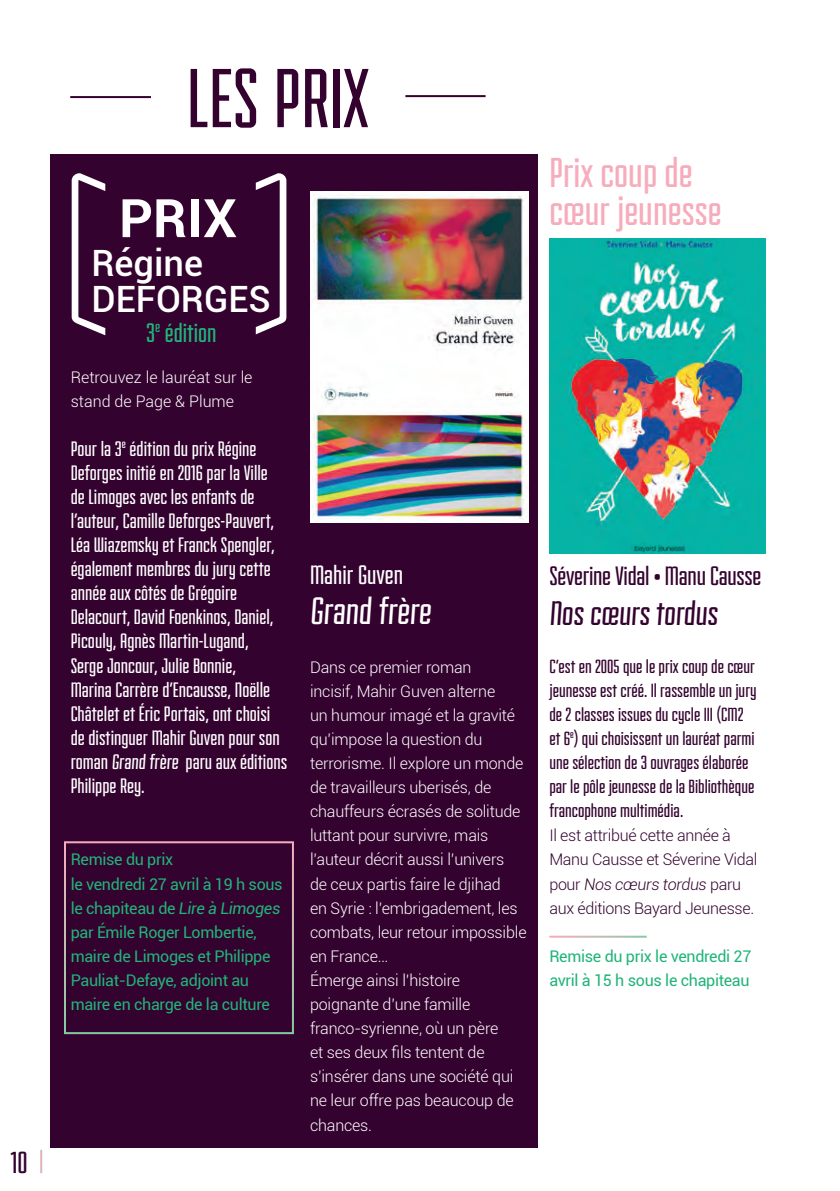
<style>
.page{position:relative;width:840px;height:1191px;background:#fff}
.page>*{position:absolute;margin:0;border:0;box-sizing:border-box;transform-origin:0 0}
.t1{font:88.4px "Fairview";color:#34022f}
.t2{font:700 53.2px "Roboto";color:#fff}
.t3{font:44.2px/38.2px "Fairview";color:#f7acbb}
.t4{font:40.2px "Fairview";color:#fff}
.t5{font:36.2px "Fairview";color:#34022f}
.t6{font:500 36.2px/37px "Roboto";color:#fff}
.t7{font:32.2px "Fairview";color:#34022f}
.t8{font:28.2px "Fairview";letter-spacing:-.01em;color:#34022f}
.t9{font:28.2px "Fairview";color:#fff}
.t10{font:28.2px "Fairview";color:#21b479}
.t11{font:22px/24px "Fairview";color:#fff}
.t12{font:20px/24px "Fairview";color:#34022f}
.t13{font:300 16px/24px "Roboto";letter-spacing:-.01em;color:#fff}
.t14{font:16px/24px "Roboto";letter-spacing:-.02em;color:#21b479}
.t15{font:300 16px/24px "Roboto";letter-spacing:-.02em;color:#34022f}
.s1{font-style:italic}
</style>
<div class="page">
<div style="left:50px;top:154px;width:487px;height:994px;background:#34022f"></div>
<hr style="left:405px;top:95px;width:80px;height:2px;background:#34022f">
<hr style="left:70px;top:96px;width:81px;height:2px;background:#34022f">
<img style="left:310px;top:192px;width:218px;height:331px">
<img style="left:549px;top:239px;width:216px;height:314px">
<svg style="left:256px;top:173px;width:30px;height:161px"></svg>
<svg style="left:72px;top:173px;width:33px;height:162px"></svg>
<h3 class="t7" style="left:11px;top:1145px;width:18px">10</h3>
<h1 class="t1" style="left:187px;top:54px;width:183px">LES PRIX</h1>
<h2 class="t2" style="left:119px;top:181px;width:119px">PRIX</h2>
<h3 class="t6" style="left:91px;top:243px;width:181px">Régine<br>DEFORGES</h3>
<h3 class="t10" style="left:146px;top:318px;width:72px">3<sup>e</sup> édition</h3>
<p class="t13" style="left:71px;top:365px;width:183px">Retrouvez le lauréat sur le stand de Page &amp; Plume</p>
<p class="t11" style="left:71px;top:436px;width:218px">Pour la 3<sup>e</sup> édition du prix Régine<br>Deforges initié en 2016 par la Ville de Limoges avec les enfants de l’auteur, Camille Deforges-Pauvert,<br>Léa Wiazemsky et Franck Spengler, également membres du jury cette année aux côtés de Grégoire<br>Delacourt, David Foenkinos, Daniel,<br>Picouly, Agnès Martin-Lugand,<br>Serge Joncour, Julie Bonnie,<br>Marina Carrère d’Encausse, Noëlle<br>Châtelet et Éric Portais, ont choisi de distinguer Mahir Guven pour son roman Grand frère paru aux éditions<br>Philippe Rey.</p>
<p class="t14" style="left:71px;top:847px;width:213px">Remise du prix<br>le vendredi 27 avril à 19 h sous le chapiteau de <span class="s1">Lire à Limoges </span>par Émile Roger Lombertie, maire de Limoges et Philippe<br>Pauliat-Defaye, adjoint au maire en charge de la culture</p>
<h3 class="t9" style="left:310px;top:560px;width:95px">Mahir Guven</h3>
<h3 class="t4" style="left:310px;top:591px;width:125px">Grand frère</h3>
<p class="t13" style="left:310px;top:654px;width:218px">Dans ce premier roman<br>incisif, Mahir Guven alterne<br>un humour imagé et la gravité qu’impose la question du terrorisme. Il explore un monde de travailleurs uberisés, de chauffeurs écrasés de solitude luttant pour survivre, mais l’auteur décrit aussi l’univers<br>de ceux partis faire le djihad<br>en Syrie : l’embrigadement, les combats, leur retour impossible en France…<br>Émerge ainsi l’histoire poignante d’une famille franco-syrienne, où un père<br>et ses deux fils tentent de s’insérer dans une société qui ne leur offre pas beaucoup de chances.</p>
<h3 class="t3" style="left:549px;top:153px;width:174px">Prix coup de cœur jeunesse</h3>
<h3 class="t8" style="left:549px;top:561px;width:213px">Séverine Vidal • Manu Causse</h3>
<h3 class="t5" style="left:549px;top:595px;width:172px">Nos cœurs tordus</h3>
<p class="t12" style="left:549px;top:654px;width:208px">C’est en 2005 que le prix coup de cœur jeunesse est créé. Il rassemble un jury de 2 classes issues du cycle III (CM2 et 6<sup>e</sup>) qui choisissent un lauréat parmi une sélection de 3 ouvrages élaborée par le pôle jeunesse de la Bibliothèque francophone multimédia.</p>
<p class="t15" style="left:549px;top:823px;width:209px">Il est attribué cette année à<br>Manu Causse et Séverine Vidal pour <span class="s1">Nos cœurs tordus</span> paru aux éditions Bayard Jeunesse.</p>
<p class="t14" style="left:549px;top:943px;width:203px">Remise du prix le vendredi 27 avril à 15 h sous le chapiteau</p>
</div>
